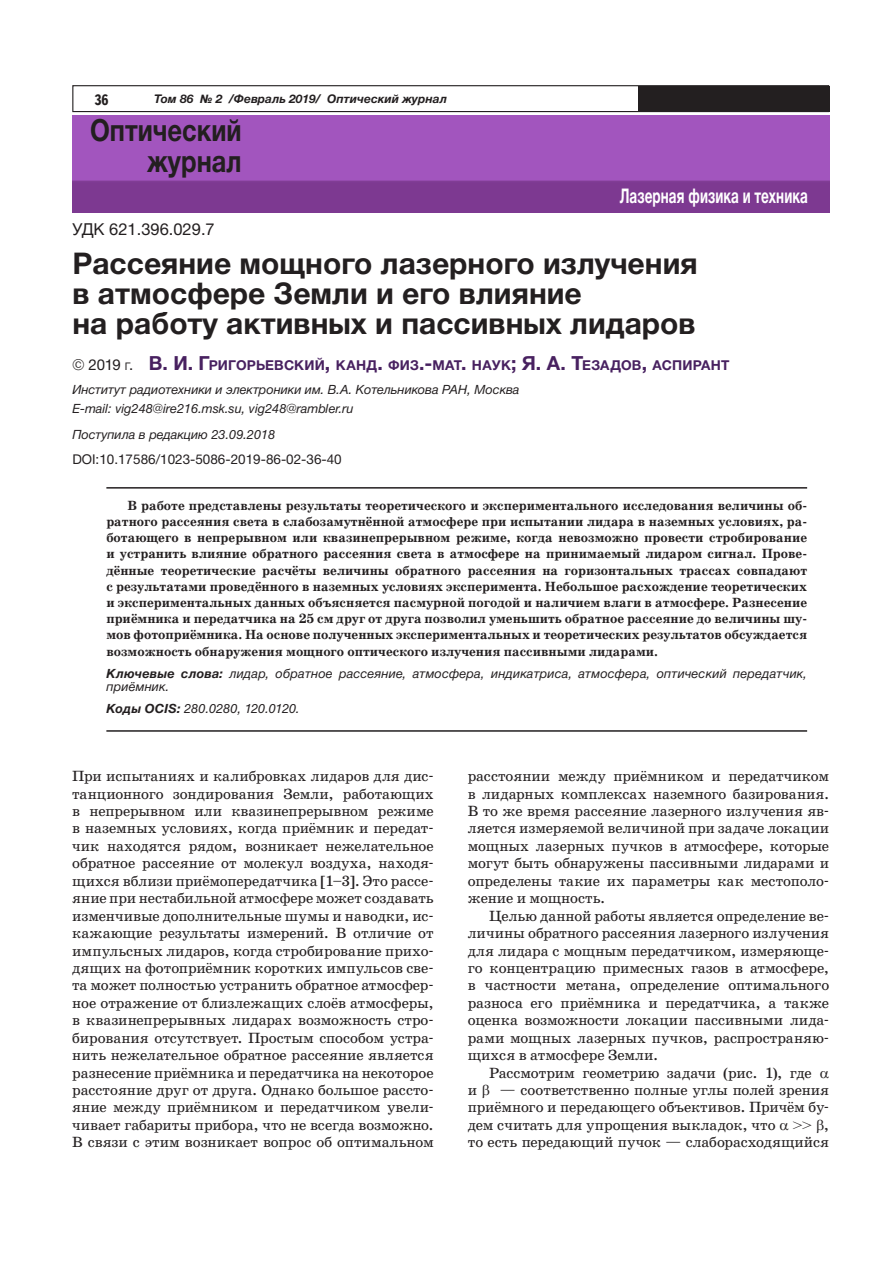
<style>
.page{position:relative;width:893px;height:1263px;background:#fff}
.page>*{position:absolute;margin:0;border:0;box-sizing:border-box;transform-origin:0 0}
.t1{font:700 30.6px/30.6px "Helvetica Neue Cyr";color:#231f20;text-align:right;scale:.83 1}
.Заголовок{font:700 30px/30px "Helvetica Neue Cyr";color:#231f20}
.t2{font:700 20.25px "Helvetica Neue Cyr";letter-spacing:.005em;color:#fff;scale:.67 1}
.Заголовок_УДК{font:16.5px "Helvetica Neue Cyr";color:#231f20}
.Без_абзаца{font:15px/17.4px "School Book C";letter-spacing:-.005em;color:#231f20;text-align:justify}
.основной_текст{font:15px/17.4px "School Book C";color:#231f20;text-align:justify}
.Шаблон3{font:700 15px "Text Book C";color:#231f20;scale:.9 1}
.Заголовок_ФИО{font:700 13.65px "Helvetica Neue Cyr";letter-spacing:.015em;color:#482160}
.Заголовок_аннотация{font:700 13.5px/16.2px "School Book C";color:#231f20;text-align:justify}
.doi{font:13.5px "Helvetica Neue Cyr";color:#231f20}
.Заголовок_ключевые_с{font:italic 12.75px/13.5px "Helvetica Neue Cyr";letter-spacing:.015em;color:#231f20}
.Заголовок_должность{font:italic 12.75px "Helvetica Neue Cyr";color:#231f20}
.e-mail{font:italic 12.75px "Helvetica Neue Cyr";color:#231f20}
.поступила{font:italic 12.75px "Helvetica Neue Cyr";color:#231f20}
.Коды{font:italic 12.75px "Helvetica Neue Cyr";letter-spacing:-.005em;color:#231f20}
.t3{font:italic 700 12px "Helvetica Neue Cyr";color:#231f20}
.s1{font-weight:400;font-size:15px;color:#231f20}
.s2{font-weight:400;font-size:10.5px;color:#231f20}
.s3{font-size:19.5px}
.s4{font-weight:700}
</style>
<div class="page">
<img style="left:72px;top:116px;width:757px;height:97px">
<div style="left:72px;top:85px;width:757px;height:27px;border:1px solid #231f20"></div>
<div style="left:638px;top:86px;width:191px;height:26px;background:#231f20"></div>
<hr style="left:106px;top:487px;width:701px;height:2px;background:#231f20">
<hr style="left:106px;top:730px;width:701px;height:2px;background:#231f20">
<p class="Шаблон3" style="left:95px;top:91px;width:17px">36</p>
<p class="t3" style="left:154px;top:92px;width:294px">Том 86 № 2 /Февраль 2019/ Оптический журнал</p>
<h1 class="t1" style="left:90px;top:116px;width:184px">Оптический журнал</h1>
<h3 class="t2" style="left:620px;top:185px;width:282px">Лазерная физика и техника</h3>
<p class="Заголовок_УДК" style="left:72px;top:220px;width:144px">УДК 621.396.029.7</p>
<p class="Заголовок" style="left:72px;top:248px;width:627px">Рассеяние мощного лазерного излучения в атмосфере Земли и его влияние<br>на работу активных и пассивных лидаров</p>
<p class="Заголовок_ФИО" style="left:72px;top:358px;width:659px"><span class="s1">© 2019</span> <span class="s2">г</span><span class="s1">.</span> <span class="s3">В. И. Г</span>ригорьевский<span class="s3">,</span> канд<span class="s3">.</span> физ<span class="s3">.-</span>мат<span class="s3">.</span> наук<span class="s3">; Я. А. Т</span>езадов<span class="s3">,</span> аспирант</p>
<p class="Заголовок_должность" style="left:72px;top:382px;width:449px">Институт радиотехники и электроники им. В.А. Котельникова РАН, Москва</p>
<p class="e-mail" style="left:72px;top:402px;width:283px">E-mail: vig248@ire216.msk.su, vig248@rambler.ru</p>
<p class="поступила" style="left:72px;top:427px;width:204px">Поступила в редакцию 23.09.2018</p>
<p class="doi" style="left:72px;top:452px;width:271px">DOI:10.17586/1023-5086-2019-86-02-36-40</p>
<p class="Заголовок_аннотация" style="left:106px;top:498px;width:702px;text-indent:21px">В работе представлены результаты теоретического и экспериментального исследования величины об&shy;ратного рассеяния света в слабозамутнённой атмосфере при испытании лидара в наземных условиях, ра&shy;ботающего в непрерывном или квазинепрерывном режиме, когда невозможно провести стробирование и устранить влияние обратного рассеяния света в атмосфере на принимаемый лидаром сигнал. Прове&shy;дённые теоретические расчёты величины обратного рассеяния на горизонтальных трассах совпадают с результатами проведённого в наземных условиях эксперимента. Небольшое расхождение теоретических и экспериментальных данных объясняется пасмурной погодой и наличием влаги в атмосфере. Разнесение приёмника и передатчика на 25 см друг от друга позволил уменьшить обратное рассеяние до величины шу&shy;мов фотоприёмника. На основе полученных экспериментальных и теоретических результатов обсуждается возможность обнаружения мощного оптического излучения пассивными лидарами.</p>
<p class="Заголовок_ключевые_с" style="left:106px;top:666px;width:702px"><span class="s4">Ключевые слова:</span> лидар, обратное рассеяние, атмосфера, индикатриса, атмосфера, оптический передатчик, приёмник.</p>
<p class="Коды" style="left:106px;top:702px;width:195px"><span class="s4">Коды OCIS:</span> 280.0280, 120.0120.</p>
<p class="Без_абзаца" style="left:72px;top:768px;width:363px">При испытаниях и калибровках лидаров для дис&shy;танционного зондирования Земли, работающих в непрерывном или квазинепрерывном режиме в наземных условиях, когда приёмник и передат&shy;чик находятся рядом, возникает нежелательное обратное рассеяние от молекул воздуха, находя&shy;щихся вблизи приёмопередатчика [1–3]. Это рассе&shy;яние при нестабильной атмосфере может создавать изменчивые дополнительные шумы и наводки, ис&shy;кажающие результаты измерений. В отличие от импульсных лидаров, когда стробирование прихо&shy;дящих на фотоприёмник коротких импульсов све&shy;та может полностью устранить обратное атмосфер&shy;ное отражение от близлежащих слоёв атмосферы, в квазинепрерывных лидарах возможность стро&shy;бирования отсутствует. Простым способом устра&shy;нить нежелательное обратное рассеяние является разнесение приёмника и передатчика на некоторое расстояние друг от друга. Однако большое рассто&shy;яние между приёмником и передатчиком увели&shy;чивает габариты прибора, что не всегда возможно.<br>В связи с этим возникает вопрос об оптимальном</p>
<p class="Без_абзаца" style="left:468px;top:768px;width:363px">расстоянии между приёмником и передатчиком в лидарных комплексах наземного базирования.<br>В то же время рассеяние лазерного излучения яв&shy;ляется измеряемой величиной при задаче локации мощных лазерных пучков в атмосфере, которые могут быть обнаружены пассивными лидарами и определены такие их параметры как местополо&shy;жение и мощность.</p>
<p class="основной_текст" style="left:468px;top:907px;width:363px;text-indent:21px">Целью данной работы является определение ве&shy;личины обратного рассеяния лазерного излучения для лидара с мощным передатчиком, измеряюще&shy;го концентрацию примесных газов в атмосфере, в частности метана, определение оптимального разноса его приёмника и передатчика, а также оценка возможности локации пассивными лида&shy;рами мощных лазерных пучков, распространяю&shy;щихся в атмосфере Земли.</p>
<p class="основной_текст" style="left:489px;top:1064px;width:324px">Рассмотрим геометрию задачи (рис. 1), где</p>
<p class="основной_текст" style="left:468px;top:1081px;width:11px">и</p>
<p class="основной_текст" style="left:468px;top:1081px;width:363px;text-indent:32px">— соответственно полные углы полей зрения приёмного и передающего объективов. Причём бу&shy;дем считать для упрощения выкладок, что &gt;&gt; , то есть передающий пучок — слаборасходящийся</p>
</div>
